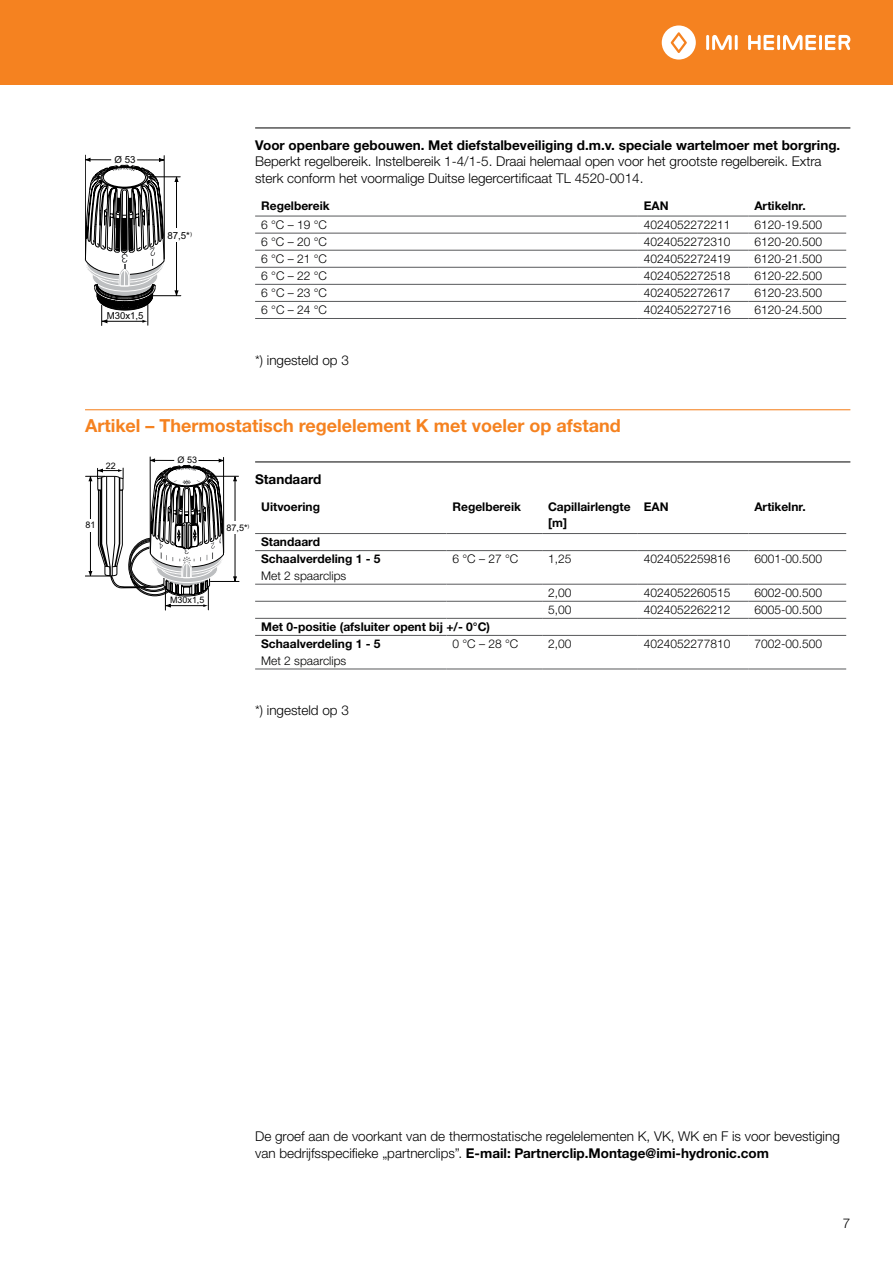
<style>
.page{position:relative;width:893px;height:1263px;background:#fff}
.page>*{position:absolute;margin:0;border:0;box-sizing:border-box;transform-origin:0 0}
.t1{font:700 18px "Helvetica Neue LTW1 G";color:#f58220}
.t2{font:300 13.5px/16.5px "Helvetica Neue LTW1 G";color:#000}
.t3{font:700 13.5px "Helvetica Neue LTW1 G";color:#000}
.t4{font:300 12px "Helvetica Neue LTW1 G";color:#000}
.t5{font:700 12px/17.1px "Helvetica Neue LTW1 G";color:#000}
.t6{font:9.75px "Arial";color:#000}
.t7{font:9.6px "Arial";color:#000}
.t8{font:9px "Arial";color:#000}
.s1{font-weight:700}
</style>
<div class="page">
<div style="left:0;top:0;width:893px;height:85px;background:#f58220"></div>
<hr style="left:706px;top:35px;width:3px;height:15px;background:#fff">
<hr style="left:735px;top:35px;width:3px;height:15px;background:#fff">
<svg style="left:712px;top:35px;width:20px;height:15px"></svg>
<svg style="left:662px;top:25px;width:34px;height:35px"></svg>
<hr style="left:777px;top:35px;width:3px;height:15px;background:#fff">
<svg style="left:748px;top:35px;width:26px;height:15px"></svg>
<hr style="left:819px;top:35px;width:3px;height:15px;background:#fff">
<svg style="left:783px;top:35px;width:33px;height:15px"></svg>
<svg style="left:825px;top:35px;width:25px;height:15px"></svg>
<hr style="left:255px;top:128px;width:595px;height:1px;background:#000">
<hr style="left:255px;top:216px;width:383px;height:1px;background:#58595b">
<hr style="left:255px;top:233px;width:383px;height:1px;background:#58595b">
<hr style="left:638px;top:216px;width:110px;height:1px;background:#58595b">
<hr style="left:638px;top:233px;width:110px;height:1px;background:#58595b">
<hr style="left:748px;top:216px;width:98px;height:1px;background:#58595b">
<hr style="left:748px;top:233px;width:98px;height:1px;background:#58595b">
<hr style="left:255px;top:250px;width:383px;height:1px;background:#58595b">
<hr style="left:638px;top:250px;width:110px;height:1px;background:#58595b">
<hr style="left:748px;top:250px;width:98px;height:1px;background:#58595b">
<hr style="left:255px;top:267px;width:383px;height:1px;background:#58595b">
<hr style="left:638px;top:267px;width:110px;height:1px;background:#58595b">
<hr style="left:748px;top:267px;width:98px;height:1px;background:#58595b">
<hr style="left:255px;top:284px;width:383px;height:1px;background:#58595b">
<hr style="left:638px;top:284px;width:110px;height:1px;background:#58595b">
<hr style="left:748px;top:284px;width:98px;height:1px;background:#58595b">
<hr style="left:255px;top:301px;width:383px;height:1px;background:#58595b">
<hr style="left:255px;top:318px;width:383px;height:1px;background:#58595b">
<hr style="left:638px;top:301px;width:110px;height:1px;background:#58595b">
<hr style="left:638px;top:318px;width:110px;height:1px;background:#58595b">
<hr style="left:748px;top:301px;width:98px;height:1px;background:#58595b">
<hr style="left:748px;top:318px;width:98px;height:1px;background:#58595b">
<hr style="left:85px;top:409px;width:765px;height:1px;background:#f58220">
<hr style="left:255px;top:462px;width:595px;height:1px;background:#000">
<hr style="left:255px;top:533px;width:191px;height:1px;background:#58595b">
<hr style="left:446px;top:533px;width:96px;height:1px;background:#58595b">
<hr style="left:542px;top:533px;width:96px;height:1px;background:#58595b">
<hr style="left:638px;top:533px;width:110px;height:1px;background:#58595b">
<hr style="left:748px;top:533px;width:98px;height:1px;background:#58595b">
<hr style="left:255px;top:550px;width:191px;height:1px;background:#58595b">
<hr style="left:446px;top:550px;width:96px;height:1px;background:#58595b">
<hr style="left:542px;top:550px;width:96px;height:1px;background:#58595b">
<hr style="left:638px;top:550px;width:110px;height:1px;background:#58595b">
<hr style="left:748px;top:550px;width:98px;height:1px;background:#58595b">
<hr style="left:255px;top:584px;width:191px;height:1px;background:#58595b">
<hr style="left:446px;top:584px;width:96px;height:1px;background:#58595b">
<hr style="left:542px;top:584px;width:96px;height:1px;background:#58595b">
<hr style="left:638px;top:584px;width:110px;height:1px;background:#58595b">
<hr style="left:748px;top:584px;width:98px;height:1px;background:#58595b">
<hr style="left:255px;top:601px;width:191px;height:1px;background:#58595b">
<hr style="left:446px;top:601px;width:96px;height:1px;background:#58595b">
<hr style="left:542px;top:601px;width:96px;height:1px;background:#58595b">
<hr style="left:638px;top:601px;width:110px;height:1px;background:#58595b">
<hr style="left:748px;top:601px;width:98px;height:1px;background:#58595b">
<hr style="left:255px;top:618px;width:191px;height:1px;background:#58595b">
<hr style="left:446px;top:618px;width:96px;height:1px;background:#58595b">
<hr style="left:542px;top:618px;width:96px;height:1px;background:#58595b">
<hr style="left:638px;top:618px;width:110px;height:1px;background:#58595b">
<hr style="left:748px;top:618px;width:98px;height:1px;background:#58595b">
<hr style="left:255px;top:635px;width:191px;height:1px;background:#58595b">
<hr style="left:255px;top:669px;width:191px;height:1px;background:#58595b">
<hr style="left:446px;top:635px;width:96px;height:1px;background:#58595b">
<hr style="left:446px;top:669px;width:96px;height:1px;background:#58595b">
<hr style="left:542px;top:635px;width:96px;height:1px;background:#58595b">
<hr style="left:542px;top:669px;width:96px;height:1px;background:#58595b">
<hr style="left:638px;top:635px;width:110px;height:1px;background:#58595b">
<hr style="left:638px;top:669px;width:110px;height:1px;background:#58595b">
<hr style="left:748px;top:635px;width:98px;height:1px;background:#58595b">
<hr style="left:748px;top:669px;width:98px;height:1px;background:#58595b">
<hr style="left:148px;top:177px;width:32px;height:1px;background:#000">
<hr style="left:150px;top:295px;width:31px;height:1px;background:#000">
<hr style="left:176px;top:181px;width:1px;height:110px;background:#000">
<svg style="left:174px;top:290px;width:5px;height:6px"></svg>
<svg style="left:174px;top:176px;width:5px;height:6px"></svg>
<svg style="left:176px;top:229px;width:1px;height:13px"></svg>
<svg style="left:85px;top:154px;width:83px;height:171px"></svg>
<svg style="left:85px;top:456px;width:154px;height:154px"></svg>
<p class="t6" style="left:115px;top:153px;width:23px">Ø 53</p>
<p class="t6" style="left:167px;top:229px;width:26px">87,5*<sup>)</sup></p>
<p class="t7" style="left:107px;top:309px;width:38px">M30x1,5</p>
<p class="t3" style="left:255px;top:136px;width:587px">Voor openbare gebouwen. Met diefstalbeveiliging d.m.v. speciale wartelmoer met borgring.</p>
<p class="t2" style="left:255px;top:153px;width:568px">Beperkt regelbereik. Instelbereik 1-4/1-5. Draai helemaal open voor het grootste regelbereik. Extra sterk conform het voormalige Duitse legercertificaat TL 4520-0014.</p>
<p class="t5" style="left:261px;top:197px;width:70px">Regelbereik</p>
<p class="t5" style="left:644px;top:197px;width:26px">EAN</p>
<p class="t5" style="left:754px;top:197px;width:53px">Artikelnr.</p>
<p class="t4" style="left:261px;top:217px;width:67px">6 °C – 19 °C</p>
<p class="t4" style="left:644px;top:217px;width:88px">4024052272211</p>
<p class="t4" style="left:754px;top:217px;width:69px">6120-19.500</p>
<p class="t4" style="left:261px;top:234px;width:67px">6 °C – 20 °C</p>
<p class="t4" style="left:644px;top:234px;width:88px">4024052272310</p>
<p class="t4" style="left:754px;top:234px;width:69px">6120-20.500</p>
<p class="t4" style="left:261px;top:251px;width:67px">6 °C – 21 °C</p>
<p class="t4" style="left:644px;top:251px;width:88px">4024052272419</p>
<p class="t4" style="left:754px;top:251px;width:69px">6120-21.500</p>
<p class="t4" style="left:261px;top:268px;width:67px">6 °C – 22 °C</p>
<p class="t4" style="left:644px;top:268px;width:88px">4024052272518</p>
<p class="t4" style="left:754px;top:268px;width:69px">6120-22.500</p>
<p class="t4" style="left:261px;top:286px;width:67px">6 °C – 23 °C</p>
<p class="t4" style="left:644px;top:286px;width:88px">4024052272617</p>
<p class="t4" style="left:754px;top:286px;width:69px">6120-23.500</p>
<p class="t4" style="left:261px;top:303px;width:67px">6 °C – 24 °C</p>
<p class="t4" style="left:644px;top:303px;width:88px">4024052272716</p>
<p class="t4" style="left:754px;top:303px;width:69px">6120-24.500</p>
<p class="t2" style="left:255px;top:352px;width:95px">*) ingesteld op 3</p>
<h1 class="t1" style="left:85px;top:414px;width:537px">Artikel – Thermostatisch regelelement K met voeler op afstand</h1>
<p class="t3" style="left:255px;top:470px;width:68px">Standaard</p>
<p class="t5" style="left:261px;top:498px;width:60px">Uitvoering</p>
<p class="t5" style="left:452px;top:498px;width:70px">Regelbereik</p>
<p class="t5" style="left:548px;top:498px;width:84px;line-height:16.5px">Capillairlengte [m]</p>
<p class="t5" style="left:644px;top:498px;width:26px">EAN</p>
<p class="t5" style="left:754px;top:498px;width:53px">Artikelnr.</p>
<p class="t5" style="left:261px;top:533px;width:121px">Standaard<br>Schaalverdeling 1 - 5</p>
<p class="t4" style="left:261px;top:568px;width:87px">Met 2 spaarclips</p>
<p class="t8" style="left:177px;top:454px;width:21px">Ø 53</p>
<p class="t8" style="left:106px;top:460px;width:11px">22</p>
<p class="t8" style="left:86px;top:519px;width:12px">81</p>
<p class="t8" style="left:226px;top:522px;width:24px">87,5*<sup>)</sup></p>
<p class="t4" style="left:452px;top:552px;width:67px">6 °C – 27 °C</p>
<p class="t4" style="left:548px;top:552px;width:25px">1,25</p>
<p class="t4" style="left:644px;top:552px;width:88px">4024052259816</p>
<p class="t4" style="left:754px;top:552px;width:69px">6001-00.500</p>
<p class="t4" style="left:548px;top:585px;width:25px">2,00</p>
<p class="t4" style="left:644px;top:585px;width:88px">4024052260515</p>
<p class="t4" style="left:754px;top:585px;width:69px">6002-00.500</p>
<p class="t4" style="left:548px;top:602px;width:25px">5,00</p>
<p class="t4" style="left:644px;top:602px;width:88px">4024052262212</p>
<p class="t4" style="left:754px;top:602px;width:69px">6005-00.500</p>
<p class="t5" style="left:261px;top:618px;width:230px">Met 0-positie (afsluiter opent bij +/- 0°C)<br>Schaalverdeling 1 - 5</p>
<p class="t4" style="left:261px;top:653px;width:87px">Met 2 spaarclips</p>
<p class="t8" style="left:170px;top:594px;width:36px">M30x1,5</p>
<p class="t4" style="left:452px;top:637px;width:67px">0 °C – 28 °C</p>
<p class="t4" style="left:548px;top:637px;width:25px">2,00</p>
<p class="t4" style="left:644px;top:637px;width:88px">4024052277810</p>
<p class="t4" style="left:754px;top:637px;width:69px">7002-00.500</p>
<p class="t2" style="left:255px;top:702px;width:95px">*) ingesteld op 3</p>
<p class="t2" style="left:255px;top:1128px;width:586px">De groef aan de voorkant van de thermostatische regelelementen K, VK, WK en F is voor bevestiging van bedrijfsspecifieke „partnerclips”. <span class="s1">E-mail: Partnerclip.Montage@imi-hydronic.com</span></p>
<p class="t2" style="left:843px;top:1215px;width:9px">7</p>
</div>
